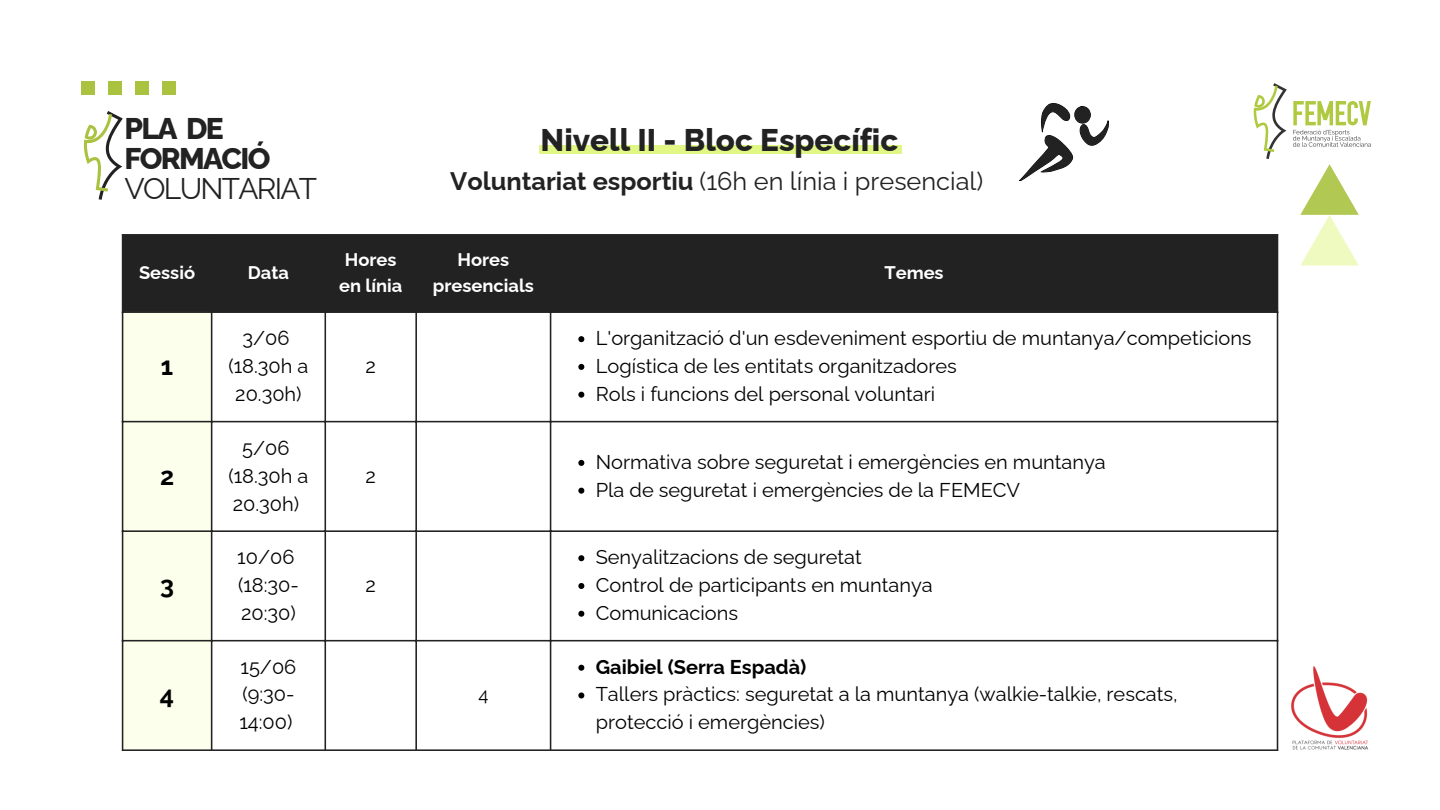
<style>
.page{position:relative;width:1440px;height:810px;background:#fff}
.page>*{position:absolute;margin:0;border:0;box-sizing:border-box;transform-origin:0 0}
.t1{font:800 31.3px "Raleway";color:#232222}
.t2{font:800 29.9px/29.8px "Raleway";letter-spacing:-.06em;color:#232222}
.t3{font:25.3px "Raleway";color:#232222}
.t4{font:700 25px "Raleway";color:#000}
.t5{font:20px/27.8px "Raleway";color:#000}
.t6{font:700 20px "Raleway";color:#000}
.t7{font:700 18.3px/25.5px "Raleway";color:#fff;text-align:center}
.t8{font:18.3px "Raleway";color:#000}
.s1{font-weight:400}
.s2{font-weight:700}
</style>
<div class="page">
<div style="left:81px;top:81px;width:14px;height:14px;background:#a9c23f"></div>
<div style="left:108px;top:81px;width:14px;height:14px;background:#a9c23f"></div>
<div style="left:135px;top:81px;width:14px;height:14px;background:#a9c23f"></div>
<div style="left:162px;top:81px;width:14px;height:14px;background:#a9c23f"></div>
<svg style="left:1019px;top:103px;width:90px;height:78px"></svg>
<div style="left:123px;top:236px;width:1154px;height:75px;background:#232222"></div>
<div style="left:123px;top:313px;width:88px;height:436px;background:#fbffec"></div>
<svg style="left:578px;top:336px;width:6px;height:6px"></svg>
<svg style="left:578px;top:364px;width:6px;height:6px"></svg>
<svg style="left:578px;top:392px;width:6px;height:6px"></svg>
<svg style="left:578px;top:460px;width:6px;height:6px"></svg>
<svg style="left:578px;top:488px;width:6px;height:6px"></svg>
<svg style="left:578px;top:555px;width:6px;height:6px"></svg>
<svg style="left:578px;top:583px;width:6px;height:6px"></svg>
<svg style="left:578px;top:611px;width:6px;height:6px"></svg>
<svg style="left:578px;top:665px;width:6px;height:6px"></svg>
<svg style="left:578px;top:692px;width:6px;height:6px"></svg>
<hr style="left:122px;top:236px;width:1px;height:513px;background:#232222">
<hr style="left:211px;top:236px;width:1px;height:513px;background:#232222">
<hr style="left:325px;top:236px;width:1px;height:513px;background:#232222">
<hr style="left:415px;top:236px;width:2px;height:513px;background:#232222">
<hr style="left:550px;top:236px;width:1px;height:513px;background:#232222">
<hr style="left:1277px;top:236px;width:1px;height:513px;background:#232222">
<hr style="left:122px;top:234px;width:1156px;height:2px;background:#232222">
<hr style="left:122px;top:311px;width:1156px;height:2px;background:#232222">
<hr style="left:122px;top:421px;width:1156px;height:1px;background:#232222">
<hr style="left:122px;top:530px;width:1156px;height:2px;background:#232222">
<hr style="left:122px;top:640px;width:1156px;height:1px;background:#232222">
<hr style="left:122px;top:749px;width:1156px;height:2px;background:#232222">
<svg style="left:1300px;top:164px;width:59px;height:101px"></svg>
<svg style="left:1293px;top:101px;width:78px;height:46px"></svg>
<svg style="left:1254px;top:83px;width:33px;height:76px"></svg>
<img style="left:1291px;top:666px;width:78px;height:84px">
<svg style="left:84px;top:111px;width:39px;height:89px"></svg>
<div style="left:539px;top:145px;width:362px;height:9px;background:#e0f685"></div>
<p class="t2" style="left:125px;top:114px;width:194px">PLA DE<br>FORMACIÓ<br><span class="s1">VOLUNTARIAT</span></p>
<p class="t1" style="left:541px;top:121px;width:359px">Nivell II - Bloc Específic</p>
<p class="t3" style="left:450px;top:166px;width:534px"><span class="s2">Voluntariat esportiu</span> (16h en línia i presencial)</p>
<p class="t7" style="left:139px;top:260px;width:57px">Sessió</p>
<p class="t7" style="left:248px;top:260px;width:43px">Data</p>
<p class="t7" style="left:345px;top:247px;width:53px">Hores</p>
<h1 class="t7" style="left:339px;top:273px;width:65px">en línia</h1>
<p class="t4" style="left:161px;top:352px;width:14px">1</p>
<p class="t4" style="left:160px;top:461px;width:16px">2</p>
<p class="t4" style="left:160px;top:571px;width:15px">3</p>
<p class="t5" style="left:242px;top:324px;width:49px">3/06</p>
<p class="t5" style="left:228px;top:352px;width:82px;text-align:center">(18.30h a<br>20.30h)</p>
<p class="t5" style="left:366px;top:352px;width:12px">2</p>
<p class="t5" style="left:242px;top:434px;width:49px">5/06</p>
<p class="t5" style="left:228px;top:462px;width:82px">(18.30h a<br>20.30h)</p>
<p class="t5" style="left:366px;top:462px;width:12px">2</p>
<p class="t5" style="left:237px;top:543px;width:59px">10/06</p>
<p class="t5" style="left:238px;top:571px;width:62px">(18:30-<br>20:30)</p>
<p class="t5" style="left:366px;top:571px;width:12px">2</p>
<h2 class="t7" style="left:433px;top:247px;width:102px">Hores presencials</h2>
<p class="t4" style="left:160px;top:680px;width:16px">4</p>
<p class="t5" style="left:241px;top:653px;width:57px">15/06</p>
<p class="t5" style="left:239px;top:681px;width:57px">(9:30-<br>14:00)</p>
<p class="t8" style="left:478px;top:684px;width:11px">4</p>
<p class="t7" style="left:884px;top:260px;width:61px">Temes</p>
<p class="t5" style="left:596px;top:324px;width:657px">L'organització d'un esdeveniment esportiu de muntanya/competicions</p>
<p class="t5" style="left:596px;top:352px;width:362px">Logística de les entitats organitzadores</p>
<p class="t5" style="left:596px;top:380px;width:341px">Rols i funcions del personal voluntari</p>
<p class="t5" style="left:596px;top:448px;width:512px">Normativa sobre seguretat i emergències en muntanya</p>
<p class="t5" style="left:596px;top:476px;width:426px">Pla de seguretat i emergències de la FEMECV</p>
<p class="t5" style="left:596px;top:543px;width:268px">Senyalitzacions de seguretat</p>
<p class="t5" style="left:596px;top:571px;width:339px">Control de participants en muntanya</p>
<p class="t5" style="left:596px;top:599px;width:144px">Comunicacions</p>
<p class="t6" style="left:596px;top:655px;width:212px">Gaibiel (Serra Espadà)</p>
<p class="t5" style="left:596px;top:681px;width:583px">Tallers pràctics: seguretat a la muntanya (walkie-talkie, rescats, protecció i emergències)</p>
</div>
